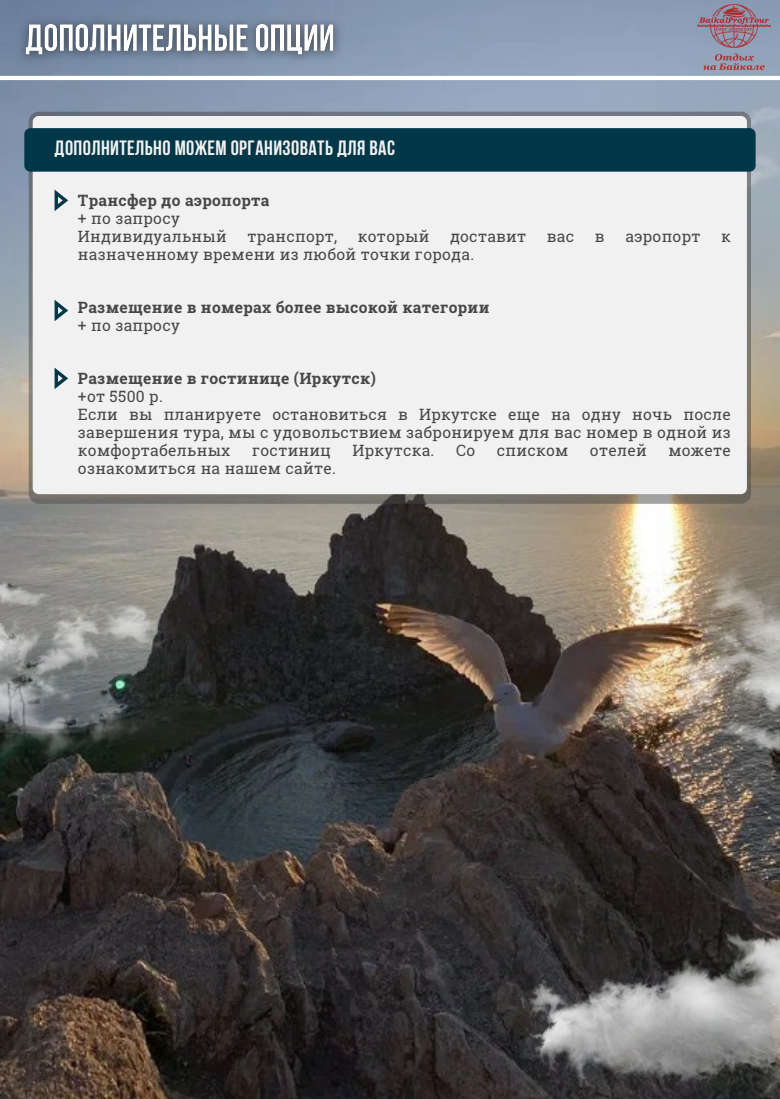
<style>
.page{position:relative;width:780px;height:1099px;background:#fff}
.page>*{position:absolute;margin:0;border:0;box-sizing:border-box;transform-origin:0 0}
.t1{font:700 20.62px "Bebas Neue";letter-spacing:.02em;color:#f1f1f1}
.t2{font:15.62px/17.8px "Roboto Slab";letter-spacing:.02em;color:#474747;text-align:justify}
.t3{font:700 15.62px "Roboto Slab";letter-spacing:.02em;color:#474747}
</style>
<div class="page">
<img style="left:0;top:0;width:779px;height:1098px">
<hr style="left:0;top:76px;width:779px;height:4px;background:#fff">
<img style="left:9px;top:10px;width:340px;height:63px">
<img style="left:503px;top:911px;width:276px;height:187px">
<img style="left:0;top:562px;width:189px;height:224px">
<img style="left:574px;top:522px;width:205px;height:294px">
<svg style="left:29px;top:112px;width:722px;height:391px;background:#787776"></svg>
<div style="left:33px;top:116px;width:713px;height:378px;background:#f1f1f1;border-radius:6px"></div>
<div style="left:24px;top:128px;width:731px;height:44px;background:#023748;border-radius:6px"></div>
<img style="left:697px;top:4px;width:73px;height:66px">
<svg style="left:55px;top:190px;width:13px;height:21px"></svg>
<svg style="left:55px;top:300px;width:13px;height:21px"></svg>
<svg style="left:55px;top:368px;width:13px;height:21px"></svg>
<p class="t1" style="left:55px;top:139px;width:342px">дополнительно можем организовать для вас</p>
<p class="t3" style="left:78px;top:190px;width:193px">Трансфер до аэропорта</p>
<p class="t2" style="left:78px;top:209px;width:103px">+ по запросу</p>
<p class="t2" style="left:78px;top:227px;width:150px">Индивидуальный</p>
<p class="t2" style="left:247px;top:227px;width:91px">транспорт,</p>
<p class="t2" style="left:358px;top:227px;width:73px">который</p>
<p class="t2" style="left:450px;top:227px;width:78px">доставит</p>
<p class="t2" style="left:547px;top:227px;width:29px">вас</p>
<p class="t2" style="left:595px;top:227px;width:11px">в</p>
<p class="t2" style="left:625px;top:227px;width:77px">аэропорт</p>
<p class="t2" style="left:721px;top:227px;width:11px">к</p>
<p class="t2" style="left:78px;top:245px;width:397px">назначенному времени из любой точки города.</p>
<p class="t3" style="left:78px;top:297px;width:413px">Размещение в номерах более высокой категории</p>
<p class="t2" style="left:78px;top:316px;width:103px">+ по запросу</p>
<p class="t3" style="left:78px;top:368px;width:299px">Размещение в гостинице (Иркутск)</p>
<p class="t2" style="left:78px;top:387px;width:86px">+от 5500 р.</p>
<p class="t2" style="left:78px;top:405px;width:654px">Если вы планируете остановиться в Иркутске еще на одну ночь после завершения тура, мы с удовольствием забронируем для вас номер в одной из комфортабельных</p>
<p class="t2" style="left:252px;top:440px;width:80px">гостиниц</p>
<p class="t2" style="left:352px;top:440px;width:83px">Иркутска.</p>
<p class="t2" style="left:456px;top:440px;width:21px">Со</p>
<p class="t2" style="left:496px;top:440px;width:73px">списком</p>
<p class="t2" style="left:590px;top:440px;width:58px">отелей</p>
<p class="t2" style="left:668px;top:440px;width:64px">можете</p>
<p class="t2" style="left:78px;top:458px;width:259px">ознакомиться на нашем сайте.</p>
</div>
